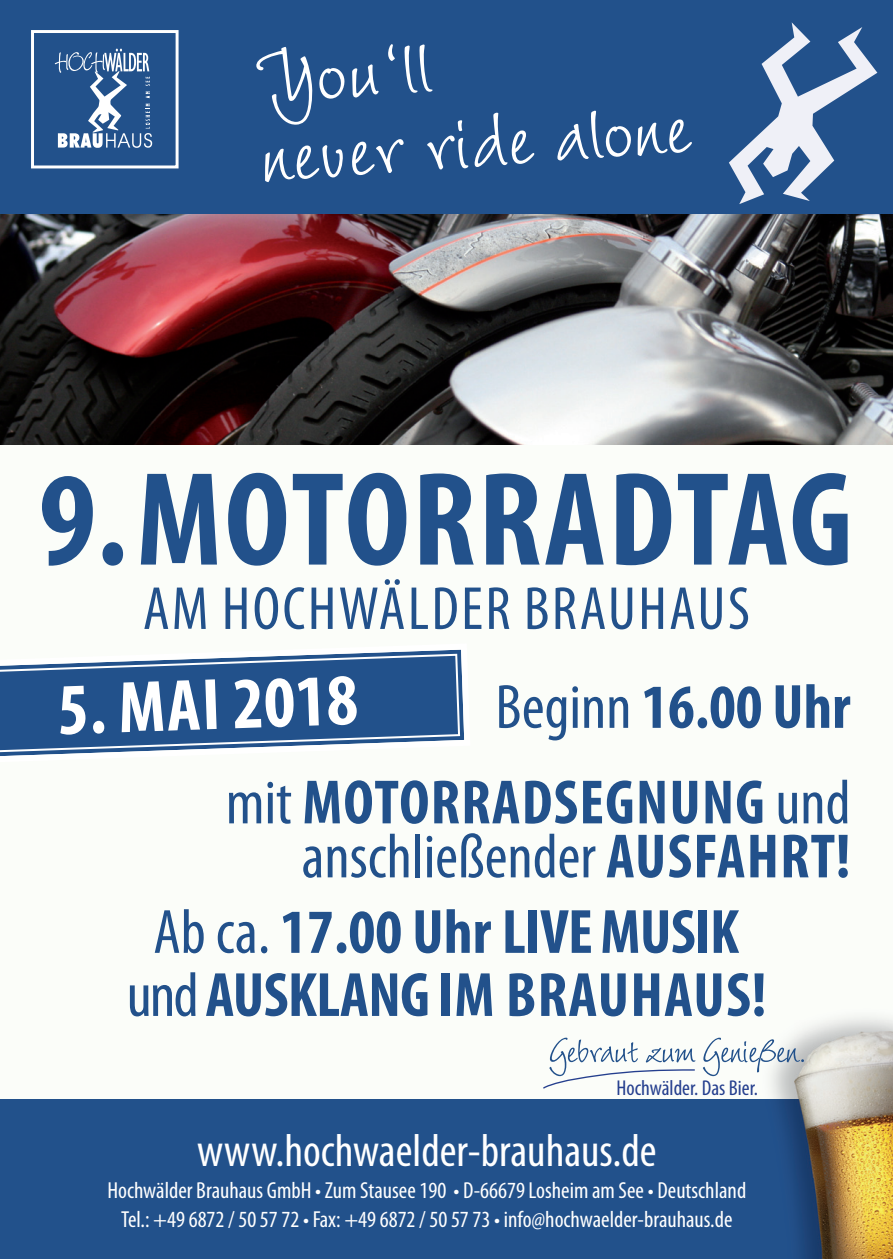
<style>
.page{position:relative;width:893px;height:1259px;background:#fbfdf9}
.page>*{position:absolute;margin:0;border:0;box-sizing:border-box;transform-origin:0 0}
.t1{font:700 condensed 134.4px "Myriad Pro";letter-spacing:.015em;color:#22518b}
.t2{font:115.2px "Wiesbaden Swing";color:#fff}
.t3{font:700 condensed 73.5px "Myriad Pro";color:#fff}
.t4{font:700 condensed 63px/75.6px "Myriad Pro";color:#22518b}
.t5{font:700 condensed 63px/95.4px "Myriad Pro";letter-spacing:.02em;color:#22518b;text-align:right}
.t6{font:condensed 61.5px "Myriad Pro";letter-spacing:.04em;color:#22518b}
.t7{font:50.4px "Wiesbaden Swing";letter-spacing:-.03em;color:#22518b}
.t8{font:condensed 46.2px "Myriad Pro";color:#fff}
.t9{font:condensed 23.4px/28.5px "Myriad Pro";color:#fff;text-align:center}
.t10{font:condensed 21.6px "Myriad Pro";color:#253f8e}
.s1{font-weight:400}
</style>
<div class="page">
<div style="left:0;top:0;width:893px;height:214px;background:#22518b"></div>
<div style="left:31px;top:30px;width:148px;height:138px;background:#22518b;border:3px solid #fff"></div>
<svg style="left:55px;top:49px;width:97px;height:99px"></svg>
<div style="left:0;top:1099px;width:893px;height:160px;background:#22518b"></div>
<img style="left:795px;top:1020px;width:98px;height:239px">
<svg style="left:0;top:653px;width:461px;height:103px;background:#476e9e"></svg>
<img style="left:0;top:214px;width:893px;height:230px">
<svg style="left:543px;top:1069px;width:152px;height:20px"></svg>
<svg style="left:729px;top:22px;width:148px;height:182px"></svg>
<h2 class="t2" style="left:250px;top:13px;width:179px;rotate:-4deg">You‘ll</h2>
<h2 class="t2" style="left:255px;top:91px;width:433px;rotate:-4deg">never ride alone</h2>
<h1 class="t1" style="left:39px;top:436px;width:816px">9. MOTORRADTAG</h1>
<h3 class="t6" style="left:143px;top:571px;width:608px">AM HOCHWÄLDER BRAUHAUS</h3>
<h3 class="t3" style="left:56px;top:664px;width:302px;rotate:-2deg">5. MAI 2018</h3>
<h3 class="t5" style="left:226px;top:658px;width:626px"><span class="s1">Beginn</span> 16.00 Uhr<br><span class="s1">mit</span> MOTORRADSEGNUNG <span class="s1">und</span></h3>
<h3 class="t4" style="left:153px;top:817px;width:699px;text-indent:148px"><span class="s1">anschließender</span> AUSFAHRT!<br><span class="s1">Ab ca.</span> 17.00 Uhr LIVE MUSIK</h3>
<h3 class="t4" style="left:127px;top:956px;width:641px"><span class="s1">und</span>AUSKLANG IM BRAUHAUS!</h3>
<h3 class="t7" style="left:548px;top:1022px;width:260px">Gebraut zum Genießen.</h3>
<p class="t10" style="left:617px;top:1075px;width:143px">Hochwälder. Das Bier.</p>
<h3 class="t8" style="left:197px;top:1122px;width:461px">www.hochwaelder-brauhaus.de</h3>
<p class="t9" style="left:108px;top:1176px;width:640px">Hochwälder Brauhaus GmbH • Zum Stausee 190 • D-66679 Losheim am See • Deutschland<br>Tel.: +49 6872 / 50 57 72 • Fax: +49 6872 / 50 57 73 • info@hochwaelder-brauhaus.de</p>
</div>
